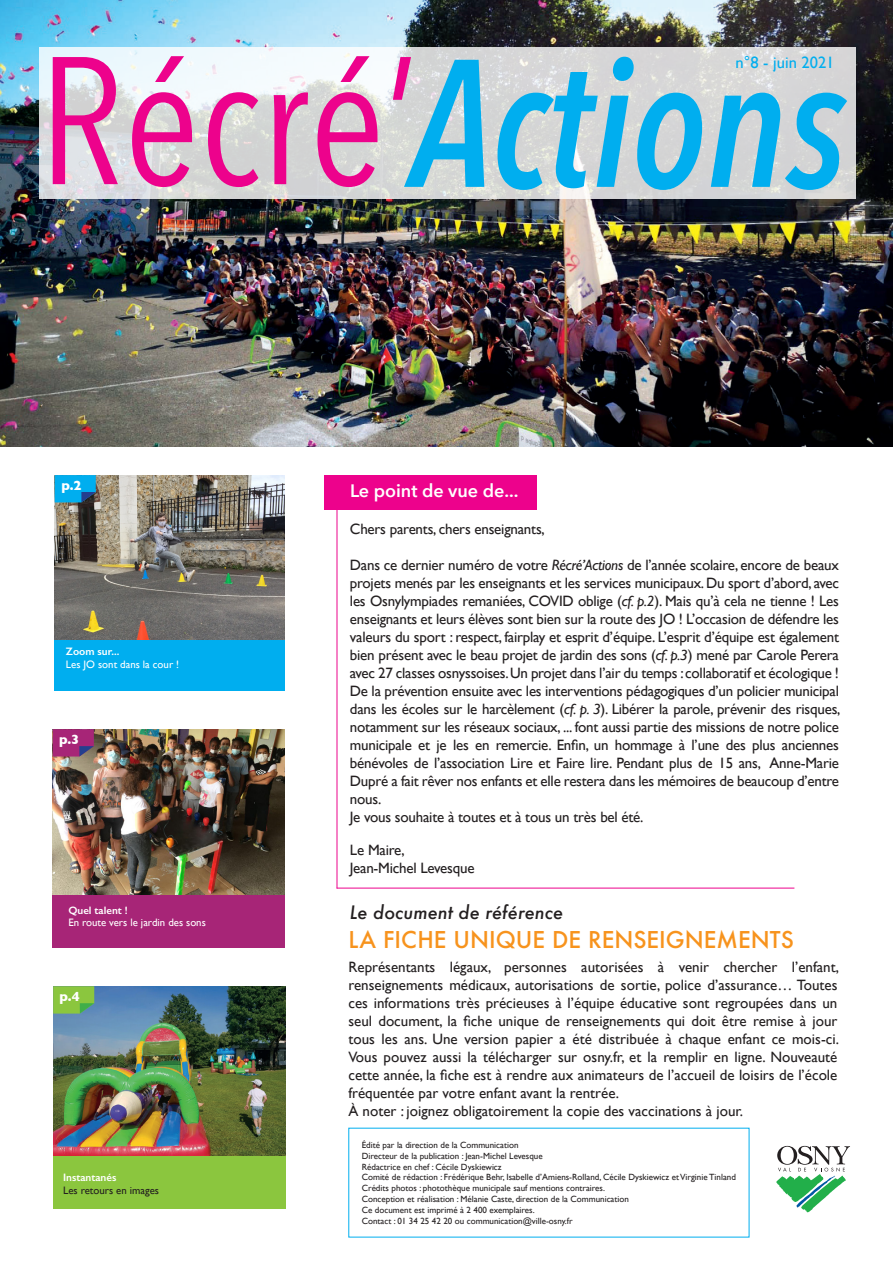
<style>
.page{position:relative;width:893px;height:1263px;background:#fff}
.page>*{position:absolute;margin:0;border:0;box-sizing:border-box;transform-origin:0 0}
.t1{font:italic 600 179.55px "Avenir Next Condensed";color:#00aeef;scale:.9 1}
.t2{font:condensed 179.55px "Avenir Next LT Pro";color:#ed028c}
.t3{font:500 22.5px "Futura";color:#f7931d}
.t4{font:italic 500 18px "Futura";color:#231f20}
.t5{font:600 18px "Avenir Next";color:#fff}
.t6{font:16.5px "Gill Sans";color:#00aeef}
.t7{font:15px/18px "Gill Sans";letter-spacing:-.015em;color:#231f20;text-align:justify}
.t8{font:700 13.5px "Gill Sans";color:#fff}
.t9{font:10.8px "Gill Sans";color:#fff}
.t10{font:600 10.8px "Gill Sans";color:#fff}
.t11{font:10.8px "Gill Sans";color:#231f20}
.t12{font:9px "Gill Sans";color:#231f20}
.s1{font-style:italic}
</style>
<div class="page">
<img style="left:0;top:0;width:893px;height:446px">
<div style="left:324px;top:475px;width:213px;height:34px;background:#ed028c"></div>
<div style="left:55px;top:475px;width:230px;height:216px;background:#00aeef"></div>
<img style="left:55px;top:475px;width:230px;height:164px">
<svg style="left:55px;top:475px;width:41px;height:27px"></svg>
<div style="left:53px;top:731px;width:232px;height:217px;background:#a72577"></div>
<img style="left:53px;top:729px;width:232px;height:165px">
<svg style="left:53px;top:729px;width:41px;height:27px"></svg>
<div style="left:53px;top:986px;width:232px;height:223px;background:#8bc63e"></div>
<img style="left:53px;top:986px;width:232px;height:169px">
<svg style="left:53px;top:986px;width:41px;height:27px"></svg>
<svg style="left:39px;top:48px;width:816px;height:151px;background:#dbdddd"></svg>
<svg style="left:776px;top:1146px;width:74px;height:66px"></svg>
<hr style="left:337px;top:502px;width:1px;height:386px;background:#ed028c">
<hr style="left:337px;top:888px;width:457px;height:1px;background:#ed028c">
<h1 class="t2" style="left:38px;top:13px;width:382px">Récré’</h1>
<p class="t6" style="left:736px;top:52px;width:100px">n°8 - juin 2021</p>
<h1 class="t1" style="left:410px;top:15px;width:486px">Actions</h1>
<p class="t8" style="left:61px;top:475px;width:22px">p.2</p>
<p class="t10" style="left:66px;top:645px;width:55px">Zoom sur...</p>
<p class="t9" style="left:66px;top:658px;width:115px">Les JO sont dans la cour !</p>
<p class="t8" style="left:59px;top:729px;width:22px">p.3</p>
<p class="t10" style="left:68px;top:903px;width:61px">Quel talent !</p>
<p class="t9" style="left:68px;top:916px;width:139px">En route vers le jardin des sons</p>
<p class="t8" style="left:60px;top:986px;width:22px">p.4</p>
<p class="t10" style="left:63px;top:1171px;width:55px">Instantanés</p>
<p class="t11" style="left:63px;top:1184px;width:98px">Les retours en images</p>
<p class="t5" style="left:350px;top:475px;width:170px">Le point de vue de...</p>
<p class="t7" style="left:350px;top:520px;width:196px">Chers parents, chers enseignants,</p>
<p class="t7" style="left:350px;top:556px;width:492px">Dans ce dernier numéro de votre <span class="s1">Récré’Actions</span> de l’année scolaire, encore de beaux projets menés par les enseignants et les services municipaux. Du sport d’abord, avec les Osnylympiades remaniées, COVID oblige (<span class="s1">cf. p.2</span>). Mais qu’à cela ne tienne ! Les enseignants et leurs élèves sont bien sur la route des JO ! L’occasion de défendre les valeurs du sport : respect, fairplay et esprit d’équipe. L’esprit d’équipe est également bien présent avec le beau projet de jardin des sons (<span class="s1">cf. p.3</span>) mené par Carole Perera avec 27 classes osnyssoises. Un projet dans l’air du temps : collaboratif et écologique !<br>De la prévention ensuite avec les interventions pédagogiques d’un policier municipal dans les écoles sur le harcèlement (<span class="s1">cf. p. 3</span>). Libérer la parole, prévenir des risques, notamment sur les réseaux sociaux, ... font aussi partie des missions de notre police municipale et je les en remercie. Enfin, un hommage à l’une des plus anciennes bénévoles de l’association Lire et Faire lire. Pendant plus de 15 ans, Anne-Marie Dupré a fait rêver nos enfants et elle restera dans les mémoires de beaucoup d’entre nous.</p>
<p class="t7" style="left:350px;top:808px;width:295px">Je vous souhaite à toutes et à tous un très bel été.</p>
<p class="t7" style="left:350px;top:840px;width:56px">Le Maire,</p>
<p class="t7" style="left:350px;top:858px;width:126px">Jean-Michel Levesque</p>
<p class="t4" style="left:350px;top:900px;width:215px">Le document de référence</p>
<p class="t3" style="left:348px;top:924px;width:447px">LA FICHE UNIQUE DE RENSEIGNEMENTS</p>
<p class="t7" style="left:348px;top:957px;width:492px">Représentants légaux, personnes autorisées à venir chercher l’enfant, renseignements médicaux, autorisations de sortie, police d’assurance… Toutes ces informations très précieuses à l’équipe éducative sont regroupées dans un seul document, la fiche unique de renseignements qui doit être remise à jour tous les ans. Une version papier a été distribuée à chaque enfant ce mois-ci.<br>Vous pouvez aussi la télécharger sur osny.fr, et la remplir en ligne. Nouveauté cette année, la fiche est à rendre aux animateurs de l’accueil de loisirs de l’école fréquentée par votre enfant avant la rentrée.</p>
<p class="t7" style="left:348px;top:1101px;width:396px">À noter : joignez obligatoirement la copie des vaccinations à jour.</p>
<p class="t12" style="left:362px;top:1139px;width:158px">Édité par la direction de la Communication</p>
<p class="t12" style="left:362px;top:1150px;width:182px">Directeur de la publication : Jean-Michel Levesque</p>
<p class="t12" style="left:362px;top:1161px;width:141px">Rédactrice en chef : Cécile Dyskiewicz</p>
<p class="t12" style="left:362px;top:1172px;width:376px">Comité de rédaction : Frédérique Behr, Isabelle d’Amiens-Rolland, Cécile Dyskiewicz et Virginie Tinland</p>
<p class="t12" style="left:362px;top:1183px;width:245px">Crédits photos : photothèque municipale sauf mentions contraires.</p>
<p class="t12" style="left:362px;top:1193px;width:269px">Conception et réalisation : Mélanie Caste, direction de la Communication</p>
<p class="t12" style="left:362px;top:1204px;width:174px">Ce document est imprimé à 2 400 exemplaires.</p>
<p class="t12" style="left:362px;top:1215px;width:212px">Contact : 01 34 25 42 20 ou communication@ville-osny.fr</p>
</div>
